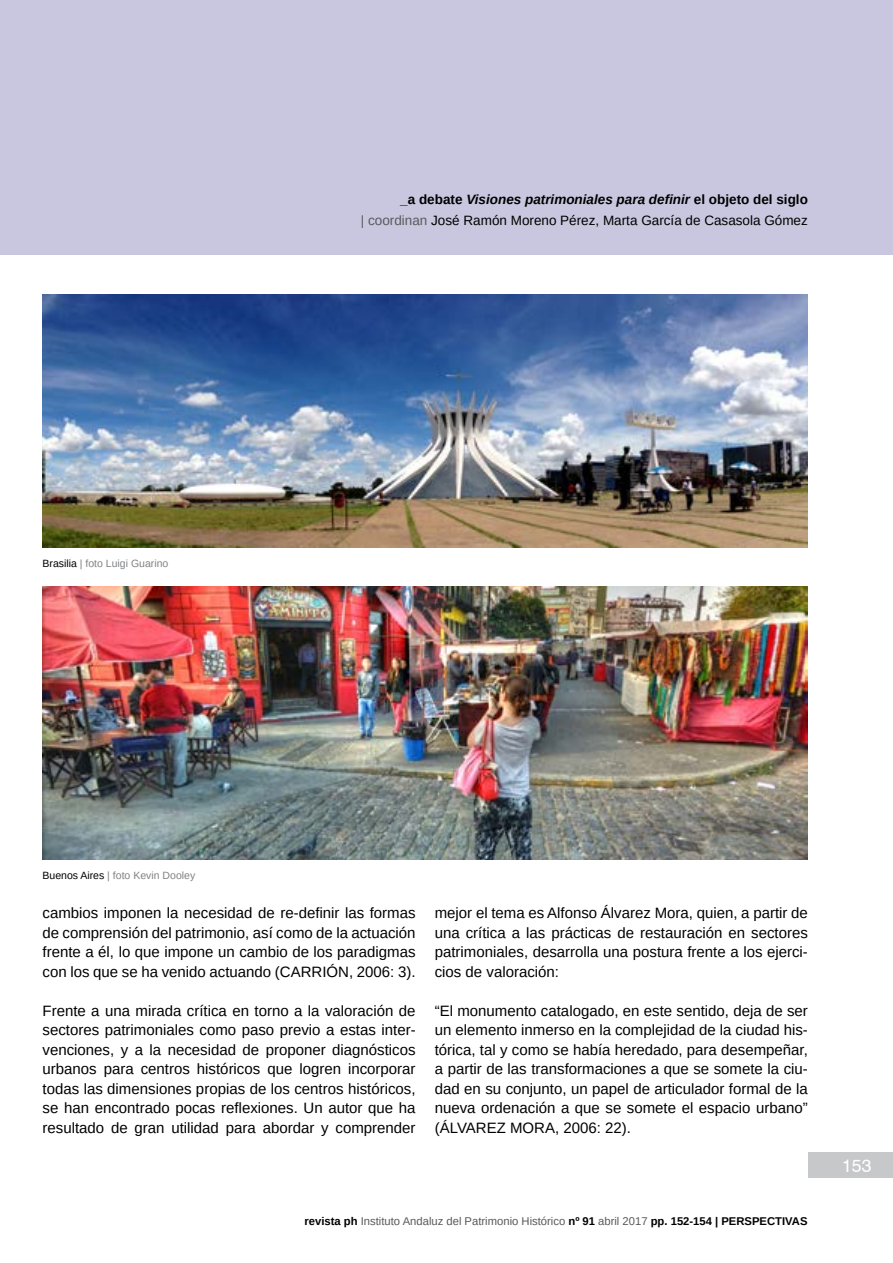
<style>
.page{position:relative;width:893px;height:1263px;background:#fff}
.page>*{position:absolute;margin:0;border:0;box-sizing:border-box;transform-origin:0 0}
.t1{font:18px "Swiss 721 BT";color:#fff}
.t2{font:15px/19.5px "Arimo";color:#000;text-align:justify}
.t3{font:13.5px/21px "Arimo";color:#000;text-align:right}
.t4{font:11.25px "Arimo";color:#58595b}
.t5{font:10.5px "Arimo";color:#808285}
.s1{font-weight:700}
.s2{font-weight:700;font-style:italic}
.s3{color:#58595b}
.s4{color:#000}
.s5{font-weight:700;color:#000}
</style>
<div class="page">
<div style="left:0;top:0;width:893px;height:255px;background:#c8c7df"></div>
<div style="left:808px;top:1152px;width:85px;height:26px;background:#c7c8ca"></div>
<img style="left:43px;top:587px;width:765px;height:273px">
<img style="left:43px;top:294px;width:765px;height:254px">
<p class="t3" style="left:361px;top:189px;width:448px"><span class="s1">_a debate</span> <span class="s2">Visiones patrimoniales para definir</span> <span class="s1">el objeto del siglo<br></span><span class="s3">| coordinan</span> José Ramón Moreno Pérez, Marta García de Casasola Gómez</p>
<p class="t5" style="left:43px;top:557px;width:127px"><span class="s4">Brasilia</span> | foto Luigi Guarino</p>
<p class="t5" style="left:43px;top:869px;width:154px"><span class="s4">Buenos Aires</span> | foto Kevin Dooley</p>
<p class="t2" style="left:43px;top:903px;width:375px">cambios imponen la necesidad de re-definir las formas de comprensión del patrimonio, así como de la actuación frente a él, lo que impone un cambio de los paradigmas con los que se ha venido actuando (CARRIÓN, 2006: 3).</p>
<p class="t2" style="left:43px;top:1001px;width:375px">Frente a una mirada crítica en torno a la valoración de sectores patrimoniales como paso previo a estas inter&shy;venciones, y a la necesidad de proponer diagnósticos urbanos para centros históricos que logren incorporar todas las dimensiones propias de los centros históricos, se han encontrado pocas reflexiones. Un autor que ha resultado de gran utilidad para abordar y comprender</p>
<p class="t2" style="left:435px;top:903px;width:375px">mejor el tema es Alfonso Álvarez Mora, quien, a partir de una crítica a las prácticas de restauración en sectores patrimoniales, desarrolla una postura frente a los ejerci&shy;cios de valoración:</p>
<p class="t2" style="left:435px;top:1001px;width:375px">“El monumento catalogado, en este sentido, deja de ser un elemento inmerso en la complejidad de la ciudad his&shy;tórica, tal y como se había heredado, para desempeñar, a partir de las transformaciones a que se somete la ciu&shy;dad en su conjunto, un papel de articulador formal de la nueva ordenación a que se somete el espacio urbano” (ÁLVAREZ MORA, 2006: 22).</p>
<p class="t4" style="left:305px;top:1213px;width:504px"><span class="s5">revista ph</span> Instituto Andaluz del Patrimonio Histórico <span class="s5">nº 91</span> abril 2017 <span class="s5">pp. 152-154 | PERSPECTIVAS</span></p>
<p class="t1" style="left:842px;top:1154px;width:31px">153</p>
</div>
